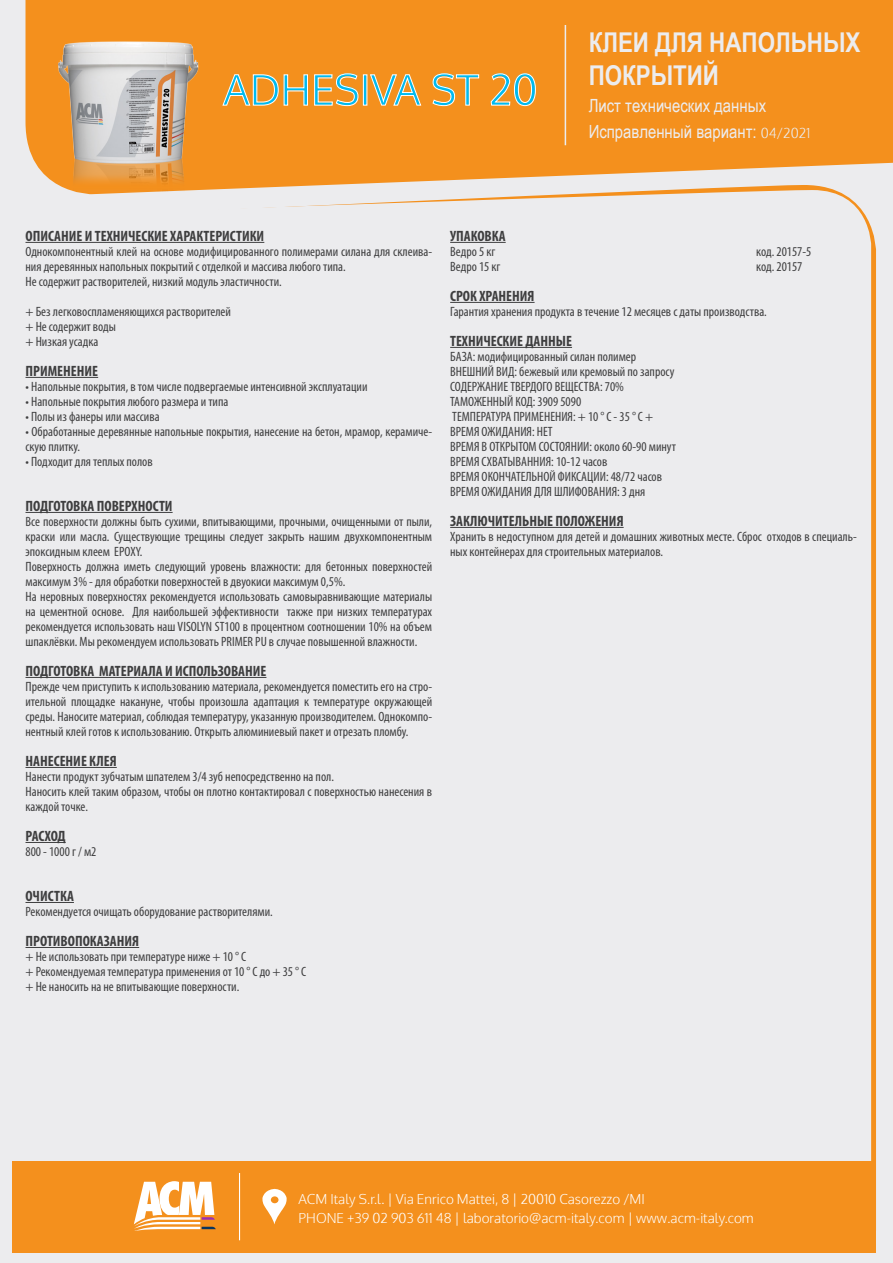
<style>
.page{position:relative;width:893px;height:1263px;background:#ececee}
.page>*{position:absolute;margin:0;border:0;box-sizing:border-box;transform-origin:0 0}
.t1{font:42px "Oxygen";color:#00bbf1}
.t2{font:700 27.3px/32.7px "Arial Narrow";color:#ececee}
.t3{font:18.15px "Arial Narrow";color:#ececee}
.t4{font:700 condensed 15px "Myriad Pro";color:#3e3e3f}
.t5{font:condensed 13.5px/15px "Myriad Pro";color:#3e3e3f}
.t6{font:300 13.5px "Oxygen";color:#fff}
.s1{font-family:"Oxygen";font-weight:300;font-size:13.65px}
</style>
<div class="page">
<div style="left:26px;top:0;width:867px;height:185px;background:#f4901d"></div>
<div style="left:13px;top:1161px;width:863px;height:91px;background:#f4901d"></div>
<hr style="left:565px;top:25px;width:1px;height:120px;background:#ececee">
<svg style="left:223px;top:75px;width:55px;height:30px;background:#f5a344"></svg>
<svg style="left:284px;top:75px;width:23px;height:30px"></svg>
<svg style="left:315px;top:74px;width:43px;height:32px"></svg>
<div style="left:363px;top:75px;width:4px;height:30px;border:1px solid #fff"></div>
<svg style="left:371px;top:75px;width:50px;height:30px"></svg>
<svg style="left:433px;top:74px;width:46px;height:32px"></svg>
<svg style="left:491px;top:74px;width:44px;height:32px"></svg>
<img style="left:43px;top:21px;width:169px;height:171px">
<hr style="left:26px;top:242px;width:238px;height:1px;background:#3e3e3f">
<hr style="left:26px;top:377px;width:72px;height:1px;background:#3e3e3f">
<hr style="left:26px;top:512px;width:147px;height:1px;background:#3e3e3f">
<hr style="left:26px;top:677px;width:240px;height:1px;background:#3e3e3f">
<hr style="left:26px;top:767px;width:91px;height:1px;background:#3e3e3f">
<hr style="left:26px;top:842px;width:40px;height:1px;background:#3e3e3f">
<hr style="left:26px;top:902px;width:48px;height:1px;background:#3e3e3f">
<hr style="left:26px;top:947px;width:113px;height:1px;background:#3e3e3f">
<hr style="left:450px;top:242px;width:56px;height:1px;background:#3e3e3f">
<hr style="left:450px;top:302px;width:85px;height:1px;background:#3e3e3f">
<hr style="left:450px;top:347px;width:122px;height:1px;background:#3e3e3f">
<hr style="left:450px;top:527px;width:174px;height:1px;background:#3e3e3f">
<svg style="left:262px;top:1189px;width:25px;height:35px"></svg>
<hr style="left:239px;top:1173px;width:1px;height:67px;background:#fff">
<svg style="left:134px;top:1181px;width:82px;height:49px"></svg>
<p class="t1" style="left:223px;top:61px;width:316px">ADHESIVA ST 20</p>
<p class="t2" style="left:589px;top:25px;width:273px">КЛЕИ ДЛЯ НАПОЛЬНЫХ<br>ПОКРЫТИЙ</p>
<p class="t3" style="left:589px;top:93px;width:179px">Лист технических данных</p>
<p class="t3" style="left:589px;top:118px;width:223px">Исправленный вариант: <span class="s1">04/2021</span></p>
<p class="t4" style="left:26px;top:226px;width:240px">ОПИСАНИЕ И ТЕХНИЧЕСКИЕ ХАРАКТЕРИСТИКИ</p>
<p class="t5" style="left:26px;top:244px;width:408px">Однокомпонентный клей на основе модифицированного полимерами силана для склеива&shy;ния деревянных напольных покрытий с отделкой и массива любого типа.</p>
<p class="t5" style="left:26px;top:274px;width:258px">Не содержит растворителей, низкий модуль эластичности.</p>
<p class="t5" style="left:26px;top:304px;width:207px">+ Без легковоспламеняющихся растворителей</p>
<p class="t5" style="left:26px;top:319px;width:92px">+ Не содержит воды</p>
<p class="t5" style="left:26px;top:334px;width:74px">+ Низкая усадка</p>
<p class="t4" style="left:26px;top:361px;width:74px">ПРИМЕНЕНИЕ</p>
<p class="t5" style="left:26px;top:379px;width:343px">• Напольные покрытия, в том числе подвергаемые интенсивной эксплуатации</p>
<p class="t5" style="left:26px;top:394px;width:204px">• Напольные покрытия любого размера и типа</p>
<p class="t5" style="left:26px;top:409px;width:136px">• Полы из фанеры или массива</p>
<p class="t5" style="left:26px;top:424px;width:408px">• Обработанные деревянные напольные покрытия, нанесение на бетон, мрамор, керамиче&shy;скую плитку.</p>
<p class="t5" style="left:26px;top:454px;width:129px">• Подходит для теплых полов</p>
<p class="t4" style="left:26px;top:496px;width:149px">ПОДГОТОВКА ПОВЕРХНОСТИ</p>
<p class="t5" style="left:26px;top:514px;width:408px;text-align:justify">Все поверхности должны быть сухими, впитывающими, прочными, очищенными от пыли, краски или масла. Существующие трещины следует закрыть нашим двухкомпонентным эпоксидным клеем EPOXY.</p>
<p class="t5" style="left:26px;top:559px;width:408px">Поверхность должна иметь следующий уровень влажности: для бетонных поверхностей максимум 3% - для обработки поверхностей в двуокиси максимум 0,5%.</p>
<p class="t5" style="left:26px;top:589px;width:408px;text-align:justify">На неровных поверхностях рекомендуется использовать самовыравнивающие материалы на цементной основе. Для наибольшей эффективности также при низких температурах рекомендуется использовать наш VISOLYN ST100 в процентном соотношении 10% на объем шпаклёвки. Мы рекомендуем использовать PRIMER PU в случае повышенной влажности.</p>
<p class="t4" style="left:26px;top:661px;width:242px">ПОДГОТОВКА МАТЕРИАЛА И ИСПОЛЬЗОВАНИЕ</p>
<p class="t5" style="left:26px;top:679px;width:408px;text-align:justify">Прежде чем приступить к использованию материала, рекомендуется поместить его на стро&shy;ительной площадке накануне, чтобы произошла адаптация к температуре окружающей среды. Наносите материал, соблюдая температуру, указанную производителем. Однокомпо&shy;нентный клей готов к использованию. Открыть алюминиевый пакет и отрезать пломбу.</p>
<p class="t4" style="left:26px;top:751px;width:93px">НАНЕСЕНИЕ КЛЕЯ</p>
<p class="t5" style="left:26px;top:769px;width:310px">Нанести продукт зубчатым шпателем 3/4 зуб непосредственно на пол.</p>
<p class="t5" style="left:26px;top:784px;width:408px">Наносить клей таким образом, чтобы он плотно контактировал с поверхностью нанесения в каждой точке.</p>
<p class="t4" style="left:26px;top:826px;width:42px">РАСХОД</p>
<p class="t5" style="left:26px;top:844px;width:72px">800 - 1000 г / м2</p>
<p class="t4" style="left:26px;top:886px;width:50px">ОЧИСТКА</p>
<p class="t5" style="left:26px;top:904px;width:249px">Рекомендуется очищать оборудование растворителями.</p>
<p class="t4" style="left:26px;top:931px;width:115px">ПРОТИВОПОКАЗАНИЯ</p>
<p class="t5" style="left:26px;top:949px;width:222px">+ Не использовать при температуре ниже + 10 ° C</p>
<p class="t5" style="left:26px;top:964px;width:282px">+ Рекомендуемая температура применения от 10 ° C до + 35 ° C</p>
<p class="t5" style="left:26px;top:979px;width:215px">+ Не наносить на не впитывающие поверхности.</p>
<p class="t4" style="left:450px;top:226px;width:57px">УПАКОВКА</p>
<p class="t5" style="left:450px;top:244px;width:47px">Ведро 5 кг</p>
<p class="t5" style="left:756px;top:244px;width:57px">код. 20157-5</p>
<p class="t5" style="left:450px;top:259px;width:52px">Ведро 15 кг</p>
<p class="t5" style="left:756px;top:259px;width:48px">код. 20157</p>
<p class="t4" style="left:450px;top:286px;width:86px">СРОК ХРАНЕНИЯ</p>
<p class="t5" style="left:450px;top:304px;width:318px">Гарантия хранения продукта в течение 12 месяцев с даты производства.</p>
<p class="t4" style="left:450px;top:331px;width:123px">ТЕХНИЧЕСКИЕ ДАННЫЕ</p>
<p class="t5" style="left:450px;top:349px;width:188px">БАЗА: модифицированный силан полимер</p>
<p class="t5" style="left:450px;top:364px;width:226px">ВНЕШНИЙ ВИД: бежевый или кремовый по запросу</p>
<p class="t5" style="left:450px;top:379px;width:175px">СОДЕРЖАНИЕ ТВЕРДОГО ВЕЩЕСТВА: 70%</p>
<p class="t5" style="left:450px;top:394px;width:133px">ТАМОЖЕННЫЙ КОД: 3909 5090</p>
<p class="t5" style="left:452px;top:409px;width:202px">ТЕМПЕРАТУРА ПРИМЕНЕНИЯ: + 10 ° С - 35 ° C +</p>
<p class="t5" style="left:450px;top:424px;width:104px">ВРЕМЯ ОЖИДАНИЯ: НЕТ</p>
<p class="t5" style="left:450px;top:439px;width:227px">ВРЕМЯ В ОТКРЫТОМ СОСТОЯНИИ: около 60-90 минут</p>
<p class="t5" style="left:450px;top:454px;width:159px">ВРЕМЯ СХВАТЫВАННИЯ: 10-12 часов</p>
<p class="t5" style="left:450px;top:469px;width:213px">ВРЕМЯ ОКОНЧАТЕЛЬНОЙ ФИКСАЦИИ: 48/72 часов</p>
<p class="t5" style="left:450px;top:484px;width:197px">ВРЕМЯ ОЖИДАНИЯ ДЛЯ ШЛИФОВАНИЯ: 3 дня</p>
<p class="t4" style="left:450px;top:511px;width:175px">ЗАКЛЮЧИТЕЛЬНЫЕ ПОЛОЖЕНИЯ</p>
<p class="t5" style="left:450px;top:529px;width:408px">Хранить в недоступном для детей и домашних животных месте. Сброс отходов в специаль&shy;ных контейнерах для строительных материалов.</p>
<p class="t6" style="left:299px;top:1190px;width:348px">ACM Italy S.r.l. | Via Enrico Mattei, 8 | 20010 Casorezzo /MI</p>
<p class="t6" style="left:299px;top:1210px;width:457px">PHONE +39 02 903 611 48 | laboratorio@acm-italy.com | www.acm-italy.com</p>
</div>
